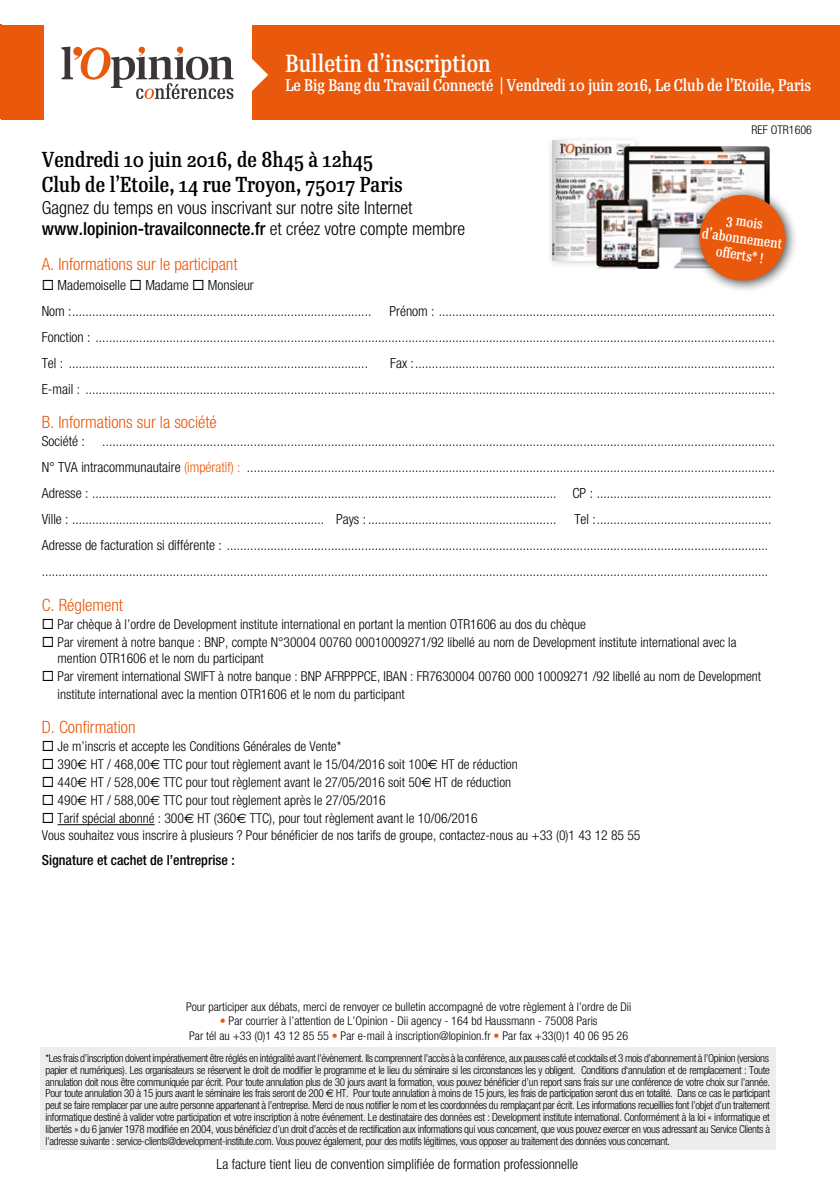
<style>
.page{position:relative;width:840px;height:1191px;background:#fff}
.page>*{position:absolute;margin:0;border:0;box-sizing:border-box;transform-origin:0 0}
.t1{font:500 24px "Re Public Std Cond";color:#fff}
.t2{font:500 21px/25.2px "Re Public Std Cond";color:#000}
.t3{font:300 condensed 18px/21.6px "Helvetica Neue";color:#000}
.t4{font:300 condensed 17px "Helvetica Neue";color:#ea580c}
.t5{font:500 16.4px "Re Public Std Cond";letter-spacing:-.01em;color:#fff}
.t6{font:300 condensed 14px/26px "Helvetica Neue";color:#000}
.t7{font:500 condensed 14px "Helvetica Neue";color:#000}
.t8{font:500 14px/16.8px "Re Public Std Cond";color:#fff;text-align:center}
.t9{font:300 condensed 13.6px/16.4px "Helvetica Neue";color:#000}
.t10{font:300 condensed 12px/14.4px "Helvetica Neue";color:#000;text-align:center}
.t11{font:300 condensed 11px/11.8px "Helvetica Neue";letter-spacing:-.03em;color:#000;text-align:justify}
.s1{font-weight:500}
.s2{color:#ea580c}
.s3{font-family:"Euro Sans";font-weight:400;font-stretch:normal}
</style>
<div class="page">
<hr style="left:0;top:24px;width:1px;height:94px;background:#ea580c">
<div style="left:40px;top:1047px;width:735px;height:103px;background:#ededed"></div>
<hr style="left:58px;top:824px;width:96px;height:1px;background:#000">
<div style="left:1px;top:25px;width:838px;height:94px;background:#ea580c"></div>
<div style="left:44px;top:1px;width:207px;height:148px;background:#fff"></div>
<svg style="left:61px;top:47px;width:207px;height:52px"></svg>
<div style="left:545px;top:134px;width:98px;height:135px;background:#fbfbfb"></div>
<img style="left:552px;top:141px;width:36px;height:119px">
<img style="left:588px;top:142px;width:182px;height:126px">
<div style="left:690px;top:186px;width:108px;height:108px;background:#000;opacity:.75"></div>
<svg style="left:696px;top:192px;width:91px;height:91px;background:#df7a45"></svg>
<h1 class="t1" style="left:285px;top:48px;width:207px">Bulletin d’inscription</h1>
<p class="t5" style="left:285px;top:75px;width:527px">Le Big Bang du Travail Connecté | Vendredi 10 juin 2016, Le Club de l’Etoile, Paris</p>
<p class="t10" style="left:751px;top:123px;width:62px">REF OTR1606</p>
<h2 class="t2" style="left:42px;top:147px;width:362px">Vendredi 10 juin 2016, de 8h45 à 12h45<br>Club de l’Etoile, 14 rue Troyon, 75017 Paris</h2>
<p class="t3" style="left:42px;top:196px;width:424px">Gagnez du temps en vous inscrivant sur notre site Internet <span class="s1">www.lopinion-travailconnecte.fr</span> et créez votre compte membre</p>
<p class="t4" style="left:42px;top:254px;width:197px">A. Informations sur le participant</p>
<p class="t6" style="left:42px;top:271px;width:331px">◻ Mademoiselle ◻ Madame ◻ Monsieur<br>Nom :.........................................................................................</p>
<p class="t8" style="left:705px;top:208px;width:82px;rotate:8deg">3 mois d’abonnement off erts* !</p>
<p class="t6" style="left:42px;top:297px;width:734px;text-align:justify;text-indent:347px">Prénom : ....................................................................................................<br>Fonction : ..........................................................................................................................................................................................................<br>Tel : .........................................................................................</p>
<p class="t6" style="left:42px;top:349px;width:734px;text-align:right">Fax :...........................................................................................................<br>E-mail : .............................................................................................................................................................................................................</p>
<p class="t4" style="left:42px;top:412px;width:176px">B. Informations sur la société</p>
<p class="t6" style="left:42px;top:428px;width:44px">Société :</p>
<p class="t6" style="left:42px;top:428px;width:734px;text-indent:60px">........................................................................................................................................................................................................<br>N° TVA intracommunautaire <span class="s2">(impératif) :</span> .............................................................................................................................................................<br>Adresse : .......................................................................................................................................... CP : ....................................................<br>Ville : ........................................................................... Pays : ........................................................</p>
<p class="t6" style="left:42px;top:506px;width:731px;text-indent:532px">Tel :....................................................<br>Adresse de facturation si différente : ................................................................................................................................................................. ........................................................................................................................................................................................................................</p>
<p class="t4" style="left:42px;top:595px;width:83px">C. Réglement</p>
<p class="t9" style="left:42px;top:615px;width:545px">◻ Par chèque à l’ordre de Development institute international en portant la mention OTR1606 au dos du chèque</p>
<p class="t9" style="left:58px;top:633px;width:680px;text-indent:-16px">◻ Par virement à notre banque : BNP, compte N°30004 00760 00010009271/92 libellé au nom de Development institute international avec la mention OTR1606 et le nom du participant</p>
<p class="t9" style="left:58px;top:667px;width:704px;line-height:18px;text-indent:-16px">◻ Par virement international SWIFT à notre banque : BNP AFRPPPCE, IBAN : FR7630004 00760 000 10009271 /92 libellé au nom de Development institute international avec la mention OTR1606 et le nom du participant</p>
<p class="t4" style="left:42px;top:717px;width:95px">D. Confirmation</p>
<p class="t9" style="left:42px;top:738px;width:301px">◻ Je m’inscris et accepte les Conditions Générales de Vente*</p>
<p class="t9" style="left:42px;top:756px;width:477px">◻ 390<span class="s3">E</span> HT / 468,00<span class="s3">E</span> TTC pour tout règlement avant le 15/04/2016 soit 100<span class="s3">E</span> HT de réduction</p>
<p class="t9" style="left:42px;top:774px;width:470px">◻ 440<span class="s3">E</span> HT / 528,00<span class="s3">E</span> TTC pour tout règlement avant le 27/05/2016 soit 50<span class="s3">E</span> HT de réduction</p>
<p class="t9" style="left:42px;top:792px;width:345px">◻ 490<span class="s3">E</span> HT / 588,00<span class="s3">E</span> TTC pour tout règlement après le 27/05/2016</p>
<p class="t9" style="left:42px;top:810px;width:600px">◻ Tarif spécial abonné : 300<span class="s3">E</span> HT (360<span class="s3">E</span> TTC), pour tout règlement avant le 10/06/2016<br>Vous souhaitez vous inscrire à plusieurs ? Pour bénéficier de nos tarifs de groupe, contactez-nous au +33 (0)1 43 12 85 55</p>
<p class="t7" style="left:42px;top:851px;width:194px">Signature et cachet de l’entreprise :</p>
<p class="t10" style="left:186px;top:999px;width:446px">Pour participer aux débats, merci de renvoyer ce bulletin accompagné de votre règlement à l’ordre de Dii</p>
<p class="t10" style="left:189px;top:1014px;width:440px"><span class="s2">•</span> Par courrier à l’attention de L’Opinion - Dii agency - 164 bd Haussmann - 75008 Paris<br>Par tél au +33 (0)1 43 12 85 55 <span class="s2">•</span> Par e-mail à inscription@lopinion.fr <span class="s2">•</span> Par fax +33(0)1 40 06 95 26</p>
<p class="t11" style="left:45px;top:1052px;width:725px">*Les frais d’inscription doivent impérativement être réglés en intégralité avant l’évènement. Ils comprennent l’accès à la conférence, aux pauses café et cocktails et 3 mois d’abonnement à l’Opinion (versions papier et numériques). Les organisateurs se réservent le droit de modifier le programme et le lieu du séminaire si les circonstances les y obligent. Conditions d‘annulation et de remplacement : Toute annulation doit nous être communiquée par écrit. Pour toute annulation plus de 30 jours avant la formation, vous pouvez bénéficier d’un report sans frais sur une conférence de votre choix sur l’année.<br>Pour toute annulation 30 à 15 jours avant le séminaire les frais seront de 200 <span class="s3">€</span> HT. Pour toute annulation à moins de 15 jours, les frais de participation seront dus en totalité. Dans ce cas le participant peut se faire remplacer par une autre personne appartenant à l’entreprise. Merci de nous notifier le nom et les coordonnées du remplaçant par écrit. Les informations recueillies font l’objet d’un traitement informatique destiné à valider votre participation et votre inscription à notre événement. Le destinataire des données est : Development institute international. Conformément à la loi « informatique et libertés » du 6 janvier 1978 modifiée en 2004, vous bénéficiez d’un droit d’accès et de rectification aux informations qui vous concernent, que vous pouvez exercer en vous adressant au Service Clients à l’adresse suivante : service-clients@development-institute.com. Vous pouvez également, pour des motifs légitimes, vous opposer au traitement des données vous concernant.</p>
<p class="t6" style="left:216px;top:1151px;width:363px">La facture tient lieu de convention simplifiée de formation professionnelle</p>
</div>
